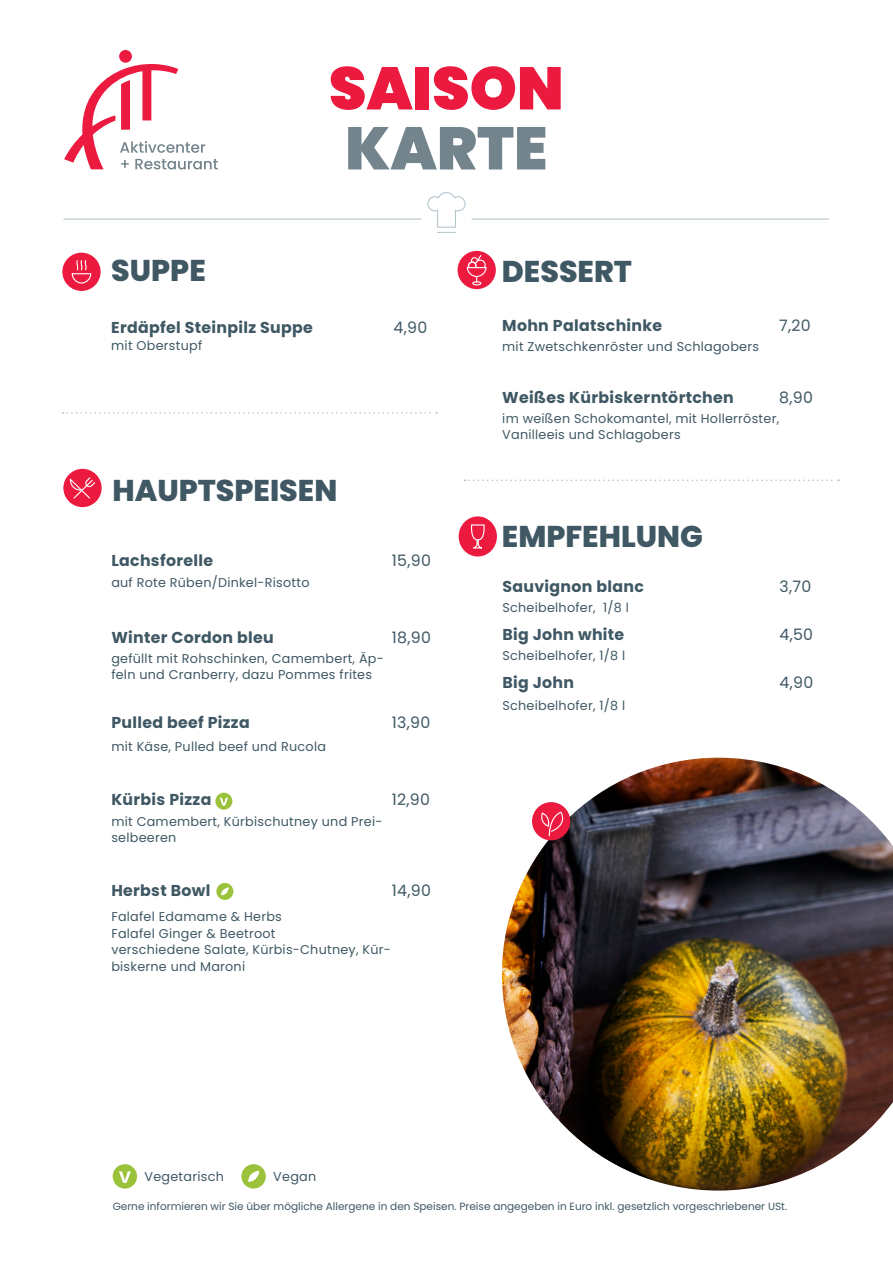
<style>
.page{position:relative;width:893px;height:1263px;background:#fff}
.page>*{position:absolute;margin:0;border:0;box-sizing:border-box;transform-origin:0 0}
.t1{font:900 60px "Poppins";color:#ed1a40}
.t2{font:900 60px "Poppins";color:#73848c}
.t3{font:800 30px "Poppins";color:#3f5864}
.t4{font:700 15.75px "Poppins";letter-spacing:.02em;color:#3f5864}
.t5{font:15.75px "Poppins";letter-spacing:.02em;color:#3f5864}
.t6{font:12.75px/16.5px "Poppins";letter-spacing:.02em;color:#3f5864}
.t7{font:10.5px "Poppins";color:#3f5864}
</style>
<div class="page">
<div style="left:119px;top:50px;width:13px;height:13px;background:#ed1a40;border-radius:50%"></div>
<svg style="left:64px;top:64px;width:154px;height:105px"></svg>
<div style="left:113px;top:1164px;width:24px;height:24px;background:#9ac23b;border-radius:50%"></div>
<svg style="left:119px;top:1171px;width:12px;height:12px"></svg>
<div style="left:241px;top:1164px;width:25px;height:24px;background:#9ac23b;border-radius:50%"></div>
<svg style="left:248px;top:1171px;width:11px;height:11px"></svg>
<hr style="left:63px;top:219px;width:358px;height:1px;background:#b8c6ce">
<hr style="left:472px;top:219px;width:357px;height:1px;background:#b8c6ce">
<svg style="left:427px;top:192px;width:39px;height:41px"></svg>
<div style="left:63px;top:469px;width:39px;height:38px;background:#ed1a40;border-radius:50%"></div>
<svg style="left:69px;top:477px;width:27px;height:22px"></svg>
<div style="left:215px;top:793px;width:17px;height:17px;background:#9ac23b;border-radius:50%"></div>
<svg style="left:220px;top:798px;width:8px;height:8px"></svg>
<div style="left:458px;top:251px;width:38px;height:38px;background:#ed1a40;border-radius:50%"></div>
<svg style="left:466px;top:255px;width:21px;height:30px"></svg>
<img style="left:502px;top:758px;width:391px;height:432px">
<div style="left:532px;top:802px;width:38px;height:38px;background:#ed1a40;border-radius:50%"></div>
<svg style="left:539px;top:811px;width:28px;height:26px"></svg>
<div style="left:459px;top:516px;width:38px;height:40px;background:#ed1a40;border-radius:50%"></div>
<svg style="left:471px;top:524px;width:14px;height:25px"></svg>
<div style="left:62px;top:253px;width:39px;height:38px;background:#ed1a40;border-radius:50%"></div>
<svg style="left:71px;top:260px;width:21px;height:24px"></svg>
<svg style="left:63px;top:412px;width:374px;height:2px"></svg>
<div style="left:216px;top:883px;width:17px;height:17px;background:#9ac23b;border-radius:50%"></div>
<svg style="left:221px;top:887px;width:8px;height:8px"></svg>
<svg style="left:465px;top:479px;width:374px;height:2px"></svg>
<p class="t1" style="left:329px;top:54px;width:236px">SAISON</p>
<p class="t2" style="left:345px;top:114px;width:204px">KARTE</p>
<p class="t3" style="left:111px;top:253px;width:96px">SUPPE</p>
<p class="t4" style="left:111px;top:319px;width:203px">Erdäpfel Steinpilz Suppe</p>
<p class="t6" style="left:111px;top:337px;width:92px">mit Oberstupf</p>
<p class="t5" style="left:394px;top:319px;width:35px">4,90</p>
<p class="t3" style="left:502px;top:254px;width:132px">DESSERT</p>
<p class="t4" style="left:502px;top:316px;width:161px">Mohn Palatschinke</p>
<p class="t5" style="left:779px;top:316px;width:33px">7,20</p>
<p class="t6" style="left:502px;top:338px;width:258px">mit Zwetschkenröster und Schlagobers</p>
<p class="t4" style="left:502px;top:388px;width:233px">Weißes Kürbiskerntörtchen</p>
<p class="t5" style="left:779px;top:388px;width:35px">8,90</p>
<p class="t6" style="left:502px;top:410px;width:278px">im weißen Schokomantel, mit Hollerröster,<br>Vanilleeis und Schlagobers</p>
<p class="t3" style="left:112px;top:473px;width:226px">HAUPTSPEISEN</p>
<p class="t4" style="left:111px;top:551px;width:103px">Lachsforelle</p>
<p class="t5" style="left:392px;top:551px;width:41px">15,90</p>
<p class="t6" style="left:111px;top:574px;width:200px">auf Rote Rüben/Dinkel-Risotto</p>
<p class="t4" style="left:111px;top:628px;width:164px">Winter Cordon bleu</p>
<p class="t5" style="left:392px;top:628px;width:41px">18,90</p>
<p class="t6" style="left:111px;top:650px;width:274px">gefüllt mit Rohschinken, Camembert, Äp&shy;feln und Cranberry, dazu Pommes frites</p>
<p class="t4" style="left:111px;top:713px;width:140px">Pulled beef Pizza</p>
<p class="t5" style="left:392px;top:713px;width:40px">13,90</p>
<p class="t6" style="left:111px;top:738px;width:216px">mit Käse, Pulled beef und Rucola</p>
<p class="t4" style="left:111px;top:791px;width:102px">Kürbis Pizza</p>
<p class="t5" style="left:392px;top:791px;width:40px">12,90</p>
<p class="t6" style="left:111px;top:813px;width:273px">mit Camembert, Kürbischutney und Prei&shy;selbeeren</p>
<p class="t4" style="left:111px;top:882px;width:101px">Herbst Bowl</p>
<p class="t5" style="left:392px;top:882px;width:41px">14,90</p>
<p class="t6" style="left:111px;top:908px;width:281px">Falafel Edamame &amp; Herbs<br>Falafel Ginger &amp; Beetroot<br>verschiedene Salate, Kürbis-Chutney, Kür&shy;biskerne und Maroni</p>
<p class="t3" style="left:502px;top:519px;width:202px">EMPFEHLUNG</p>
<p class="t4" style="left:502px;top:577px;width:143px">Sauvignon blanc</p>
<p class="t5" style="left:779px;top:577px;width:33px">3,70</p>
<p class="t6" style="left:502px;top:599px;width:128px">Scheibelhofer, 1/8 l</p>
<p class="t4" style="left:502px;top:625px;width:123px">Big John white</p>
<p class="t5" style="left:779px;top:625px;width:35px">4,50</p>
<p class="t6" style="left:502px;top:647px;width:124px">Scheibelhofer, 1/8 l</p>
<p class="t4" style="left:502px;top:673px;width:73px">Big John</p>
<p class="t5" style="left:779px;top:673px;width:35px">4,90</p>
<p class="t6" style="left:502px;top:697px;width:124px">Scheibelhofer, 1/8 l</p>
<p class="t6" style="left:145px;top:1168px;width:81px">Vegetarisch</p>
<p class="t6" style="left:273px;top:1168px;width:44px">Vegan</p>
<p class="t7" style="left:113px;top:1200px;width:676px">Gerne informieren wir Sie über mögliche Allergene in den Speisen. Preise angegeben in Euro inkl. gesetzlich vorgeschriebener USt.</p>
</div>
